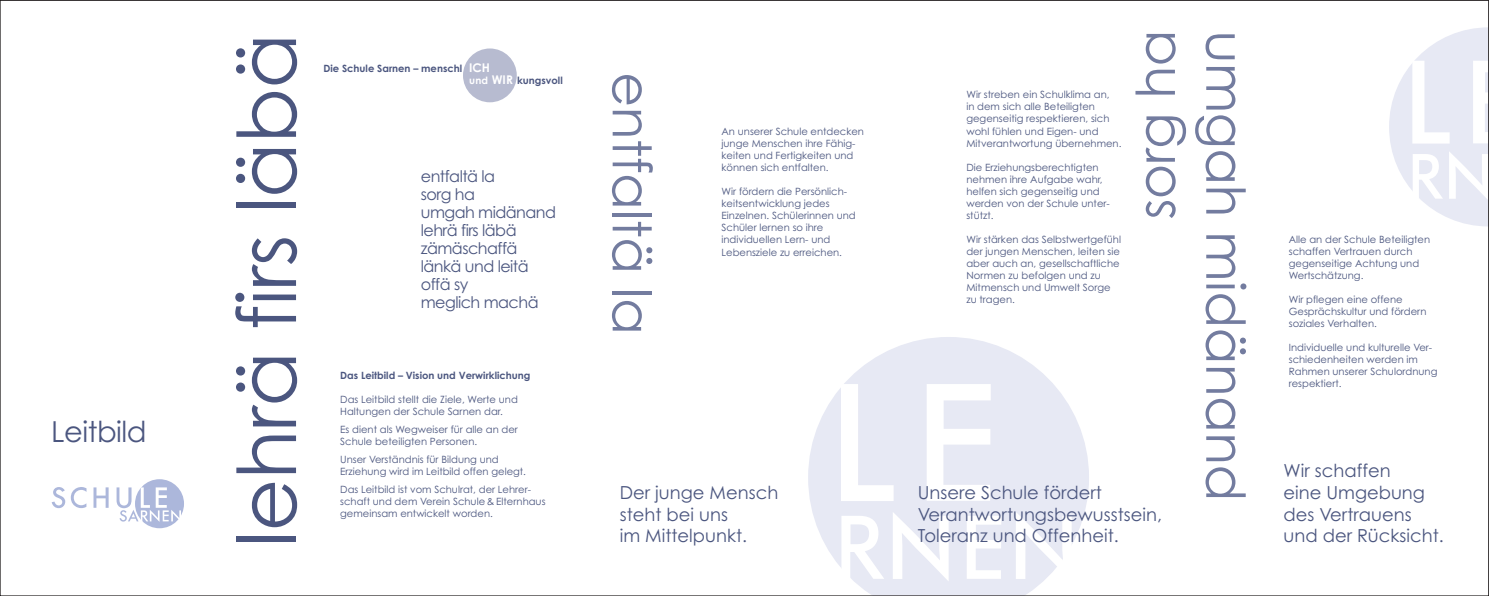
<style>
.page{position:relative;width:1489px;height:596px;background:#fff}
.page>*{position:absolute;margin:0;border:0;box-sizing:border-box;transform-origin:0 0}
.t1{font:81px "Century Gothic";letter-spacing:-.01em;color:#4b567f}
.t2{font:53.6px "Century Gothic";letter-spacing:-.01em;color:#737c9f}
.t3{font:28.9px "Century Gothic";letter-spacing:-.015em;color:#4b567f}
.t4{font:18px/21.5px "Century Gothic";color:#4b567f}
.t5{font:16px/18px "Century Gothic";letter-spacing:-.035em;color:#4b567f}
.t6{font:10px/12px "Century Gothic";color:#4b567f}
.t7{font:700 10px/12px "Century Gothic";color:#4b567f}
.s1{font-size:12px;color:#fff}
.s2{color:#fff}
</style>
<div class="page">
<svg style="left:808px;top:337px;width:280px;height:256px;fill:#e7e9f4"></svg>
<svg style="left:841px;top:384px;width:52px;height:116px"></svg>
<svg style="left:926px;top:384px;width:64px;height:116px"></svg>
<svg style="left:841px;top:515px;width:43px;height:63px"></svg>
<svg style="left:892px;top:511px;width:56px;height:70px"></svg>
<svg style="left:966px;top:515px;width:35px;height:63px"></svg>
<svg style="left:1015px;top:511px;width:56px;height:70px"></svg>
<div style="left:135px;top:479px;width:49px;height:49px;background:#acb7db;border-radius:50%"></div>
<svg style="left:52px;top:487px;width:13px;height:21px"></svg>
<svg style="left:71px;top:487px;width:15px;height:21px"></svg>
<svg style="left:93px;top:487px;width:16px;height:20px"></svg>
<svg style="left:117px;top:487px;width:64px;height:34px"></svg>
<svg style="left:1389px;top:27px;width:97px;height:199px"></svg>
<div style="left:463px;top:48px;width:53px;height:54px;background:#b7bbd0;border-radius:50%"></div>
<h3 class="t3" style="left:51px;top:420px;width:97px">Leitbild</h3>
<h1 class="t1" style="left:236px;top:546px;width:514px;rotate:-90deg">lehrä firs läbä</h1>
<p class="t7" style="left:469px;top:64px;width:95px;text-indent:-146px">Die Schule Sarnen – menschl <span class="s1">ICH<br></span><span class="s2">und</span> <span class="s1">WIR</span> kungsvoll</p>
<h3 class="t5" style="left:421px;top:168px;width:137px">entfaltä la<br>sorg ha<br>umgah midänand lehrä firs läbä zämäschaffä länkä und leitä offä sy<br>meglich machä</h3>
<p class="t7" style="left:340px;top:370px;width:192px">Das Leitbild – Vision und Verwirklichung</p>
<p class="t6" style="left:340px;top:394px;width:179px">Das Leitbild stellt die Ziele, Werte und<br>Haltungen der Schule Sarnen dar.</p>
<p class="t6" style="left:340px;top:424px;width:179px">Es dient als Wegweiser für alle an der<br>Schule beteiligten Personen.</p>
<p class="t6" style="left:340px;top:454px;width:187px">Unser Verständnis für Bildung und<br>Erziehung wird im Leitbild offen gelegt.</p>
<p class="t6" style="left:340px;top:484px;width:207px">Das Leitbild ist vom Schulrat, der Lehrer&shy;schaft und dem Verein Schule &amp; Elternhaus gemeinsam entwickelt worden.</p>
<h2 class="t2" style="left:652px;top:72px;width:264px;rotate:90deg">entfaltä la</h2>
<p class="t6" style="left:721px;top:127px;width:144px">An unserer Schule entdecken junge Menschen ihre Fähig&shy;keiten und Fertigkeiten und können sich entfalten.</p>
<p class="t6" style="left:721px;top:187px;width:136px">Wir fördern die Persönlich&shy;keitsentwicklung jedes<br>Einzelnen. Schülerinnen und<br>Schüler lernen so ihre individuellen Lern- und<br>Lebensziele zu erreichen.</p>
<p class="t6" style="left:966px;top:90px;width:156px">Wir streben ein Schulklima an,<br>in dem sich alle Beteiligten gegenseitig respektieren, sich wohl fühlen und Eigen- und<br>Mitverantwortung übernehmen.</p>
<p class="t6" style="left:966px;top:162px;width:145px">Die Erziehungsberechtigten nehmen ihre Aufgabe wahr, helfen sich gegenseitig und werden von der Schule unter&shy;stützt.</p>
<p class="t6" style="left:966px;top:234px;width:156px">Wir stärken das Selbstwertgefühl der jungen Menschen, leiten sie aber auch an, gesellschaftliche<br>Normen zu befolgen und zu<br>Mitmensch und Umwelt Sorge zu tragen.</p>
<h2 class="t2" style="left:1135px;top:219px;width:191px;rotate:-90deg">sorg ha</h2>
<h3 class="t4" style="left:620px;top:483px;width:160px">Der junge Mensch steht bei uns<br>im Mittelpunkt.</h3>
<h3 class="t4" style="left:917px;top:483px;width:246px">Unsere Schule fördert<br>Verantwortungsbewusstsein,<br>Toleranz und Offenheit.</h3>
<h2 class="t2" style="left:1245px;top:31px;width:471px;rotate:90deg">umgah midänand</h2>
<p class="t6" style="left:1288px;top:234px;width:143px">Alle an der Schule Beteiligten schaffen Vertrauen durch gegenseitige Achtung und<br>Wertschätzung.</p>
<p class="t6" style="left:1288px;top:294px;width:139px">Wir pflegen eine offene<br>Gesprächskultur und fördern soziales Verhalten.</p>
<p class="t6" style="left:1288px;top:342px;width:150px">Individuelle und kulturelle Ver&shy;schiedenheiten werden im<br>Rahmen unserer Schulordnung respektiert.</p>
<h3 class="t4" style="left:1283px;top:461px;width:162px">Wir schaffen<br>eine Umgebung des Vertrauens und der Rücksicht.</h3>
</div>
